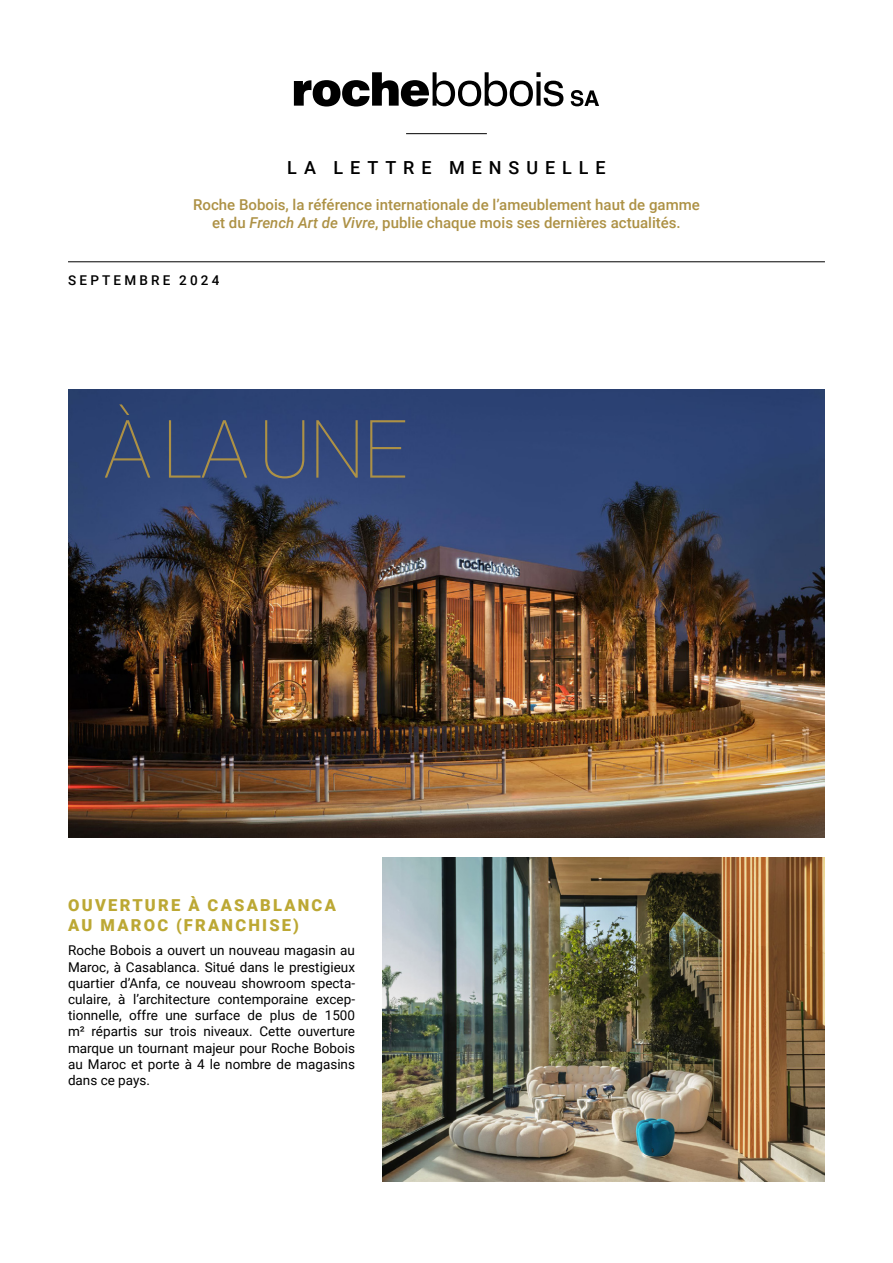
<style>
.page{position:relative;width:893px;height:1263px;background:#fff}
.page>*{position:absolute;margin:0;border:0;box-sizing:border-box;transform-origin:0 0}
.t1{font:100 80.7px "Roboto";color:#ad9145}
.t2{font:500 18px "Roboto";letter-spacing:.385em;color:#000}
.t3{font:900 16.5px/19.8px "Roboto";letter-spacing:.135em;color:#bca834}
.t4{font:500 15px/18px "Roboto";color:#ad9145;text-align:center}
.t5{font:13.5px/16.2px "Roboto";color:#000;text-align:justify}
.t6{font:500 13.5px "Roboto";letter-spacing:.235em;color:#000}
.s1{font-style:italic}
</style>
<div class="page">
<img style="left:382px;top:858px;width:443px;height:323px">
<img style="left:68px;top:389px;width:757px;height:448px">
<svg style="left:571px;top:90px;width:28px;height:16px"></svg>
<svg style="left:294px;top:72px;width:269px;height:35px"></svg>
<hr style="left:68px;top:261px;width:757px;height:1px;background:#000">
<hr style="left:406px;top:133px;width:81px;height:1px;background:#000">
<h2 class="t2" style="left:287px;top:155px;width:320px">LA LETTRE MENSUELLE</h2>
<p class="t4" style="left:193px;top:195px;width:508px">Roche Bobois, la référence internationale de l’ameublement haut de gamme et du <span class="s1">French Art de Vivre</span>, publie chaque mois ses dernières actualités.</p>
<p class="t6" style="left:68px;top:271px;width:153px">SEPTEMBRE 2024</p>
<h1 class="t1" style="left:103px;top:392px;width:306px">À LA UNE</h1>
<p class="t3" style="left:68px;top:894px;width:269px">OUVERTURE À CASABLANCA<br>AU MAROC (FRANCHISE)</p>
<p class="t5" style="left:68px;top:942px;width:289px">Roche Bobois a ouvert un nouveau magasin au Maroc, à Casablanca. Situé dans le prestigieux quartier d’Anfa, ce nouveau showroom specta&shy;culaire, à l’architecture contemporaine excep&shy;tionnelle, offre une surface de plus de 1500 m² répartis sur trois niveaux. Cette ouverture marque un tournant majeur pour Roche Bobois au Maroc et porte à 4 le nombre de magasins dans ce pays.</p>
</div>
